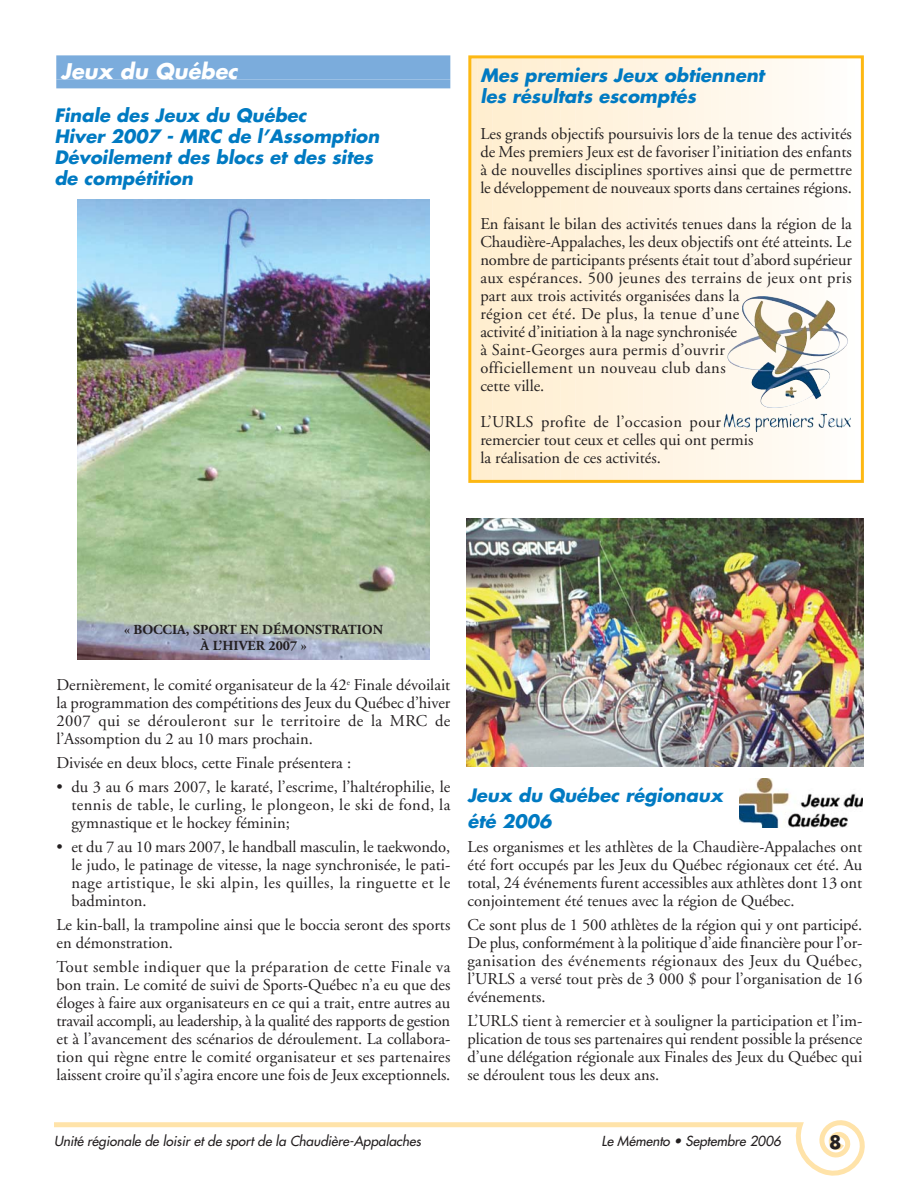
<style>
.page{position:relative;width:918px;height:1188px;background:#fff}
.page>*{position:absolute;margin:0;border:0;box-sizing:border-box;transform-origin:0 0}
.t1{font:italic 700 21px "Futura";color:#fff}
.t2{font:italic 700 18px/21px "Futura";color:#007ac2}
.t3{font:700 18px "Futura";color:#231f20}
.t4{font:16.5px/18px "Adobe Garamond";color:#231f20;text-align:justify}
.t5{font:700 13.8px/16px "Adobe Garamond";color:#231f20;text-align:center}
.t6{font:italic 13.5px "Futura";color:#231f20}
</style>
<div class="page">
<svg style="left:54px;top:1120px;width:811px;height:56px"></svg>
<div style="left:56px;top:55px;width:394px;height:24px;background:#7bacdc"></div>
<div style="left:56px;top:79px;width:394px;height:9px;background:#7bacdc"></div>
<img style="left:77px;top:199px;width:352px;height:461px">
<div style="left:470px;top:57px;width:8px;height:424px;background:#ffeece"></div>
<div style="left:477px;top:57px;width:8px;height:424px;background:#ffeecf"></div>
<div style="left:485px;top:57px;width:8px;height:424px;background:#ffeed0"></div>
<div style="left:492px;top:57px;width:8px;height:424px;background:#ffefd1"></div>
<div style="left:500px;top:57px;width:8px;height:424px;background:#ffefd2"></div>
<div style="left:507px;top:57px;width:8px;height:424px;background:#ffefd2"></div>
<div style="left:515px;top:57px;width:8px;height:424px;background:#ffefd3"></div>
<div style="left:522px;top:57px;width:9px;height:424px;background:#fff0d4"></div>
<div style="left:530px;top:57px;width:8px;height:424px;background:#fff0d5"></div>
<div style="left:537px;top:57px;width:9px;height:424px;background:#fff0d6"></div>
<div style="left:545px;top:57px;width:8px;height:424px;background:#fff0d7"></div>
<div style="left:553px;top:57px;width:8px;height:424px;background:#fff1d7"></div>
<div style="left:560px;top:57px;width:8px;height:424px;background:#fff1d8"></div>
<div style="left:568px;top:57px;width:8px;height:424px;background:#fff1d9"></div>
<div style="left:575px;top:57px;width:8px;height:424px;background:#fff1da"></div>
<div style="left:583px;top:57px;width:8px;height:424px;background:#fff2db"></div>
<div style="left:590px;top:57px;width:9px;height:424px;background:#fff2db"></div>
<div style="left:598px;top:57px;width:8px;height:424px;background:#fff2dd"></div>
<div style="left:605px;top:57px;width:9px;height:424px;background:#fff2dd"></div>
<div style="left:613px;top:57px;width:8px;height:424px;background:#fff3de"></div>
<div style="left:620px;top:57px;width:9px;height:424px;background:#fff3df"></div>
<div style="left:628px;top:57px;width:8px;height:424px;background:#fff3e0"></div>
<div style="left:636px;top:57px;width:8px;height:424px;background:#fff3e1"></div>
<div style="left:643px;top:57px;width:8px;height:424px;background:#fff4e2"></div>
<div style="left:651px;top:57px;width:8px;height:424px;background:#fff4e3"></div>
<div style="left:658px;top:57px;width:8px;height:424px;background:#fff4e3"></div>
<div style="left:666px;top:57px;width:8px;height:424px;background:#fff4e4"></div>
<div style="left:673px;top:57px;width:9px;height:424px;background:#fff5e5"></div>
<div style="left:681px;top:57px;width:8px;height:424px;background:#fff5e6"></div>
<div style="left:688px;top:57px;width:9px;height:424px;background:#fff6e7"></div>
<div style="left:696px;top:57px;width:8px;height:424px;background:#fff6e8"></div>
<div style="left:704px;top:57px;width:8px;height:424px;background:#fff7e9"></div>
<div style="left:711px;top:57px;width:8px;height:424px;background:#fff7ea"></div>
<div style="left:719px;top:57px;width:8px;height:424px;background:#fff8eb"></div>
<div style="left:726px;top:57px;width:8px;height:424px;background:#fff8ec"></div>
<div style="left:734px;top:57px;width:8px;height:424px;background:#fff8ec"></div>
<div style="left:741px;top:57px;width:8px;height:424px;background:#fff8ed"></div>
<div style="left:749px;top:57px;width:8px;height:424px;background:#fff9ee"></div>
<svg style="left:756px;top:59px;width:8px;height:420px;fill:#fff9ef"></svg>
<div style="left:764px;top:57px;width:8px;height:424px;background:#fff9f0"></div>
<div style="left:771px;top:57px;width:9px;height:424px;background:#fffaf1"></div>
<div style="left:779px;top:57px;width:8px;height:424px;background:#fffaf2"></div>
<svg style="left:787px;top:59px;width:7px;height:420px;fill:#fffaf3"></svg>
<svg style="left:794px;top:59px;width:8px;height:420px;fill:#fffbf4"></svg>
<div style="left:802px;top:57px;width:8px;height:424px;background:#fffbf5"></div>
<div style="left:809px;top:57px;width:8px;height:424px;background:#fffcf6"></div>
<div style="left:817px;top:57px;width:8px;height:424px;background:#fffcf7"></div>
<div style="left:824px;top:57px;width:9px;height:424px;background:#fffdf9"></div>
<div style="left:832px;top:57px;width:8px;height:424px;background:#fffdfa"></div>
<div style="left:839px;top:57px;width:9px;height:424px;background:#fffdfb"></div>
<div style="left:468px;top:55px;width:396px;height:428px;border:3px solid #fdb813"></div>
<img style="left:817px;top:300px;width:31px;height:62px">
<img style="left:739px;top:778px;width:123px;height:49px">
<img style="left:467px;top:519px;width:396px;height:247px">
<p class="t1" style="left:61px;top:62px;width:182px">Jeux du Québec</p>
<p class="t2" style="left:480px;top:67px;width:289px">Mes premiers Jeux obtiennent les résultats escomptés</p>
<p class="t4" style="left:480px;top:127px;width:373px">Les grands objectifs poursuivis lors de la tenue des activités de Mes premiers Jeux est de favoriser l’initiation des enfants à de nouvelles disciplines sportives ainsi que de permettre le développement de nouveaux sports dans certaines régions.</p>
<p class="t4" style="left:480px;top:217px;width:373px;text-align:left">En faisant le bilan des activités tenues dans la région de la Chaudière-Appalaches, les deux objectifs ont été atteints. Le nombre de participants présents était tout d’abord supérieur aux espérances. 500 jeunes des terrains de jeux ont pris part aux trois activités organisées dans la<br>région cet été. De plus, la tenue d’une<br>activité d’initiation à la nage synchronisée<br>à Saint-Georges aura permis d’ouvrir<br>officiellement un nouveau club dans<br>cette ville.</p>
<p class="t4" style="left:480px;top:415px;width:275px;text-align:left">L’URLS profite de l’occasion pour remercier tout ceux et celles qui ont permis la réalisation de ces activités.</p>
<p class="t2" style="left:54px;top:106px;width:329px">Finale des Jeux du Québec<br>Hiver 2007 - MRC de l’Assomption<br>Dévoilement des blocs et des sites de compétition</p>
<p class="t5" style="left:124px;top:623px;width:261px">« BOCCIA, SPORT EN DÉMONSTRATION<br>À L’HIVER 2007 »</p>
<p class="t4" style="left:57px;top:677px;width:395px">Dernièrement, le comité organisateur de la 42<sup>e</sup> Finale dévoilait la programmation des compétitions des Jeux du Québec d’hiver 2007 qui se dérouleront sur le territoire de la MRC de l’Assomption du 2 au 10 mars prochain.</p>
<p class="t4" style="left:57px;top:755px;width:296px">Divisée en deux blocs, cette Finale présentera :</p>
<p class="t4" style="left:71px;top:779px;width:380px;text-indent:-15px">• du 3 au 6 mars 2007, le karaté, l’escrime, l’haltérophilie, le tennis de table, le curling, le plongeon, le ski de fond, la gymnastique et le hockey féminin;</p>
<p class="t4" style="left:71px;top:839px;width:380px;text-indent:-15px">• et du 7 au 10 mars 2007, le handball masculin, le taekwondo, le judo, le patinage de vitesse, la nage synchronisée, le pati&shy;nage artistique, le ski alpin, les quilles, la ringuette et le badminton.</p>
<p class="t4" style="left:57px;top:917px;width:395px">Le kin-ball, la trampoline ainsi que le boccia seront des sports en démonstration.</p>
<p class="t4" style="left:57px;top:959px;width:395px">Tout semble indiquer que la préparation de cette Finale va bon train. Le comité de suivi de Sports-Québec n’a eu que des éloges à faire aux organisateurs en ce qui a trait, entre autres au travail accompli, au leadership, à la qualité des rapports de gestion et à l’avancement des scénarios de déroulement. La collabora&shy;tion qui règne entre le comité organisateur et ses partenaires laissent croire qu’il s’agira encore une fois de Jeux exceptionnels.</p>
<p class="t2" style="left:467px;top:784px;width:260px;line-height:25.5px">Jeux du Québec régionaux été 2006</p>
<p class="t4" style="left:467px;top:839px;width:396px">Les organismes et les athlètes de la Chaudière-Appalaches ont été fort occupés par les Jeux du Québec régionaux cet été. Au total, 24 événements furent accessibles aux athlètes dont 13 ont conjointement été tenues avec la région de Québec.</p>
<p class="t4" style="left:467px;top:917px;width:396px">Ce sont plus de 1 500 athlètes de la région qui y ont participé.<br>De plus, conformément à la politique d’aide financière pour l’or&shy;ganisation des événements régionaux des Jeux du Québec, l’URLS a versé tout près de 3 000 $ pour l’organisation de 16 événements.</p>
<p class="t4" style="left:467px;top:1013px;width:396px">L’URLS tient à remercier et à souligner la participation et l’im&shy;plication de tous ses partenaires qui rendent possible la présence d’une délégation régionale aux Finales des Jeux du Québec qui se déroulent tous les deux ans.</p>
<p class="t6" style="left:54px;top:1134px;width:371px">Unité régionale de loisir et de sport de la Chaudière-Appalaches</p>
<p class="t6" style="left:602px;top:1134px;width:183px">Le Mémento • Septembre 2006</p>
<p class="t3" style="left:829px;top:1134px;width:14px">8</p>
</div>
